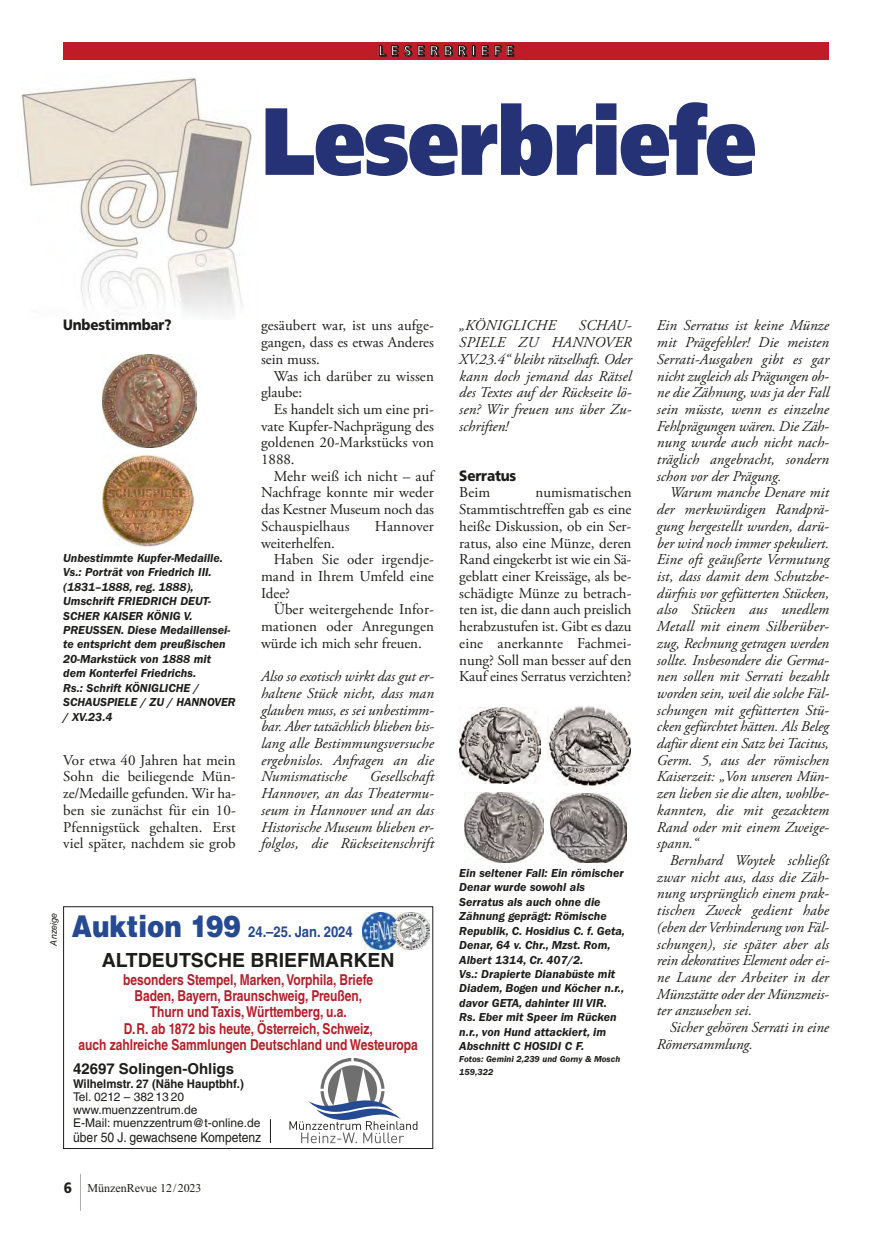
<style>
.page{position:relative;width:893px;height:1234px;background:#fff}
.page>*{position:absolute;margin:0;border:0;box-sizing:border-box;transform-origin:0 0}
.t1{font:900 95.25px "Frutiger LT Std";letter-spacing:-.015em;color:#253276;scale:.85 1}
.t2{font:40.5px "Times New Roman";color:#1d1d1b;scale:.25 1}
.t3{font:700 19.5px "Helvetica LT Std";color:#1d1d1b}
.t4{font:italic 15px/16.6px "Adobe Garamond Pro";letter-spacing:.005em;color:#1d1d1b;text-align:justify}
.t5{font:15px/16.6px "Adobe Garamond Pro";letter-spacing:.005em;color:#1d1d1b;text-align:justify}
.t6{font:700 15px/16px "Helvetica LT Std";color:#b61f29;text-align:center;scale:.8 1}
.t7{font:700 15px "Helvetica LT Std";color:#254a91;scale:.87 1}
.t8{font:900 15px "Frutiger LT Std";letter-spacing:-.015em;color:#1d1d1b;scale:.9 1}
.t9{font:700 15px "Helvetica LT Std";color:#1d1d1b}
.t10{font:700 14.25px "Frutiger LT Std";letter-spacing:.365em;color:#fff}
.t11{font:13.5px "Helvetica LT Std";color:#1d1d1b;scale:.9 1}
.t12{font:italic 600 12px/14.4px "ITC Franklin Gothic Std";color:#1d1d1b}
.t13{font:12px/13.2px "Helvetica LT Std";color:#1d1d1b}
.t14{font:700 12px "Helvetica LT Std";color:#1d1d1b;scale:.95 1}
.t15{font:12px "Times New Roman";letter-spacing:-.005em;color:#1d1d1b}
.t16{font:italic 600 9px/12.9px "ITC Franklin Gothic Std";color:#1d1d1b}
.t17{font:italic 9px "Helvetica LT Std";color:#1d1d1b}
.s1{font-weight:900;font-size:30px}
</style>
<div class="page">
<img style="left:21px;top:77px;width:231px;height:238px">
<div style="left:64px;top:43px;width:765px;height:17px;background:#be1d28"></div>
<svg style="left:379px;top:45px;width:96px;height:12px"></svg>
<svg style="left:481px;top:45px;width:33px;height:12px"></svg>
<img style="left:103px;top:354px;width:93px;height:93px">
<img style="left:103px;top:454px;width:91px;height:92px">
<img style="left:460px;top:707px;width:81px;height:76px">
<img style="left:548px;top:705px;width:83px;height:80px">
<img style="left:550px;top:793px;width:76px;height:69px">
<img style="left:465px;top:792px;width:78px;height:70px">
<div style="left:63px;top:906px;width:370px;height:242px;border:1px solid #1d1d1b"></div>
<svg style="left:289px;top:1058px;width:128px;height:84px"></svg>
<svg style="left:270px;top:1119px;width:1px;height:23px"></svg>
<img style="left:363px;top:912px;width:66px;height:37px">
<p class="t10" style="left:378px;top:45px;width:137px">LESERBRIEFE</p>
<h1 class="t1" style="left:261px;top:103px;width:584px">Leserbriefe</h1>
<p class="t8" style="left:63px;top:319px;width:122px">Unbestimmbar?</p>
<p class="t12" style="left:63px;top:551px;width:174px">Unbestimmte Kupfer-Medaille.<br>Vs.: Porträt von Friedrich III. (1831–1888, reg. 1888),<br>Umschrift FRIEDRICH DEUT-<br>SCHER KAISER KÖNIG V.<br>PREUSSEN. Diese Medaillensei&shy;te entspricht dem preußischen<br>20-Markstück von 1888 mit dem Konterfei Friedrichs.<br>Rs.: Schrift KÖNIGLICHE /<br>SCHAUSPIELE / ZU / HANNOVER / XV.23.4</p>
<p class="t5" style="left:63px;top:753px;width:174px">Vor etwa 40 Jahren hat mein Sohn die beiliegende Mün&shy;ze/Medaille gefunden. Wir ha&shy;ben sie zunächst für ein 10- Pfennigstück gehalten. Erst viel später, nachdem sie grob</p>
<p class="t5" style="left:261px;top:318px;width:174px">gesäubert war, ist uns aufge&shy;gangen, dass es etwas Anderes sein muss.</p>
<p class="t5" style="left:261px;top:369px;width:174px;text-indent:13px">Was ich darüber zu wissen glaube:</p>
<p class="t5" style="left:261px;top:402px;width:174px;text-indent:13px">Es handelt sich um eine pri&shy;vate Kupfer-Nachprägung des goldenen 20-Markstücks von 1888.</p>
<p class="t5" style="left:261px;top:469px;width:174px;text-indent:13px">Mehr weiß ich nicht – auf Nachfrage konnte mir weder das Kestner Museum noch das Schauspielhaus</p>
<p class="t5" style="left:375px;top:519px;width:60px">Hannover</p>
<p class="t5" style="left:261px;top:536px;width:75px">weiterhelfen.</p>
<p class="t5" style="left:274px;top:552px;width:162px">Haben Sie oder irgendje-</p>
<p class="t5" style="left:261px;top:569px;width:174px">mand in Ihrem Umfeld eine</p>
<p class="t5" style="left:261px;top:586px;width:30px">Idee?</p>
<p class="t5" style="left:274px;top:602px;width:162px">Über weitergehende Infor-</p>
<p class="t5" style="left:261px;top:619px;width:174px">mationen oder Anregungen</p>
<p class="t5" style="left:261px;top:636px;width:162px">würde ich mich sehr freuen.</p>
<p class="t4" style="left:261px;top:669px;width:174px">Also so exotisch wirkt das gut er&shy;haltene Stück nicht, dass man glauben muss, es sei unbestimm&shy;bar. Aber tatsächlich blieben bis&shy;lang alle Bestimmungsversuche ergebnislos. Anfragen an die Numismatische</p>
<p class="t4" style="left:261px;top:769px;width:174px;text-indent:109px">Gesellschaft Hannover, an das Theatermu&shy;seum in Hannover und an das Historische Museum blieben er&shy;folglos, die Rückseitenschrift</p>
<p class="t17" style="left:49px;top:945px;width:34px;rotate:-90deg">Anzeige</p>
<p class="t7" style="left:72px;top:925px;width:325px"><span class="s1">Auktion 199</span> 24.–25. Jan. 2024</p>
<h3 class="t3" style="left:102px;top:952px;width:294px">ALTDEUTSCHE BRIEFMARKEN</h3>
<p class="t6" style="left:79px;top:973px;width:425px">besonders Stempel, Marken, Vorphila, Briefe<br>Baden, Bayern, Braunschweig, Preußen,<br>Thurn und Taxis, Württemberg, u.a.<br>D. R. ab 1872 bis heute, Österreich, Schweiz,<br>auch zahlreiche Sammlungen Deutschland und Westeuropa</p>
<p class="t9" style="left:73px;top:1063px;width:163px">42697 Solingen-Ohligs</p>
<p class="t14" style="left:73px;top:1078px;width:181px">Wilhelmstr. 27 (Nähe Hauptbhf.)</p>
<p class="t13" style="left:73px;top:1091px;width:189px">Tel. 0212 – 382 13 20 www.muenzzentrum.de<br>E-Mail: muenzzentrum@t-online.de</p>
<p class="t11" style="left:73px;top:1132px;width:211px">über 50 J. gewachsene Kompetenz</p>
<p class="t8" style="left:64px;top:1180px;width:11px">6</p>
<h2 class="t2" style="left:80px;top:1173px;width:10px">|</h2>
<p class="t15" style="left:88px;top:1183px;width:115px">MünzenRevue 12/2023</p>
<p class="t4" style="left:459px;top:318px;width:98px">„KÖNIGLICHE</p>
<p class="t4" style="left:459px;top:318px;width:174px;text-indent:120px">SCHAU-SPIELE ZU HANNOVER XV.23.4“ bleibt rätselhaft. Oder kann doch jemand das Rätsel des Textes auf der Rückseite lö&shy;sen? Wir freuen uns über Zu&shy;schriften!</p>
<p class="t8" style="left:459px;top:469px;width:65px">Serratus</p>
<p class="t5" style="left:459px;top:485px;width:32px">Beim</p>
<p class="t5" style="left:459px;top:485px;width:174px;text-indent:76px">numismatischen Stammtischtreffen gab es eine heiße Diskussion, ob ein Ser&shy;ratus, also eine Münze, deren Rand eingekerbt ist wie ein Sä&shy;geblatt einer Kreissäge, als be&shy;schädigte Münze zu betrach&shy;ten ist, die dann auch preislich herabzustufen ist. Gibt es dazu eine anerkannte Fachmei&shy;nung? Soll man besser auf den Kauf eines Serratus verzichten?</p>
<p class="t12" style="left:459px;top:866px;width:167px">Ein seltener Fall: Ein römischer<br>Denar wurde sowohl als<br>Serratus als auch ohne die<br>Zähnung geprägt: Römische<br>Republik, C. Hosidius C. f. Geta,<br>Denar, 64 v. Chr., Mzst. Rom,<br>Albert 1314, Cr. 407/2.<br>Vs.: Drapierte Dianabüste mit<br>Diadem, Bogen und Köcher n.r., davor GETA, dahinter III VIR.<br>Rs. Eber mit Speer im Rücken n.r., von Hund attackiert, im<br>Abschnitt C HOSIDI C F.</p>
<p class="t16" style="left:459px;top:1053px;width:162px">Fotos: Gemini 2,239 und Gorny &amp; Mosch<br>159,322</p>
<p class="t4" style="left:657px;top:318px;width:174px">Ein Serratus ist keine Münze mit Prägefehler! Die meisten Serrati-Ausgaben gibt es gar nicht zugleich als Prägungen oh&shy;ne die Zähnung, was ja der Fall sein müsste, wenn es einzelne Fehlprägungen wären. Die Zäh&shy;nung wurde auch nicht nach&shy;träglich angebracht, sondern schon vor der Prägung.</p>
<p class="t4" style="left:657px;top:485px;width:174px;text-indent:13px">Warum manche Denare mit der merkwürdigen Randprä&shy;gung hergestellt wurden, darü&shy;ber wird noch immer spekuliert.<br>Eine oft geäußerte Vermutung ist, dass damit dem Schutzbe&shy;dürfnis vor gefütterten Stücken, also Stücken aus unedlem Metall mit einem Silberüber&shy;zug, Rechnung getragen werden sollte. Insbesondere die Germa&shy;nen sollen mit Serrati bezahlt worden sein, weil die solche Fäl&shy;schungen mit gefütterten Stü&shy;cken gefürchtet hätten. Als Beleg dafür dient ein Satz bei Tacitus, Germ. 5, aus der römischen Kaiserzeit: „Von unseren Mün&shy;zen lieben sie die alten, wohlbe&shy;kannten, die mit gezacktem Rand oder mit einem Zweige&shy;spann.“</p>
<p class="t4" style="left:657px;top:853px;width:174px;text-indent:13px">Bernhard Woytek schließt zwar nicht aus, dass die Zäh&shy;nung ursprünglich einem prak&shy;tischen Zweck gedient habe (eben der Verhinderung von Fäl&shy;schungen), sie später aber als rein dekoratives Element oder ei&shy;ne Laune der Arbeiter in der Münzstätte oder der Münzmeis&shy;ter anzusehen sei.</p>
<p class="t4" style="left:657px;top:1020px;width:174px;text-indent:13px">Sicher gehören Serrati in eine<br>Römersammlung.</p>
</div>
